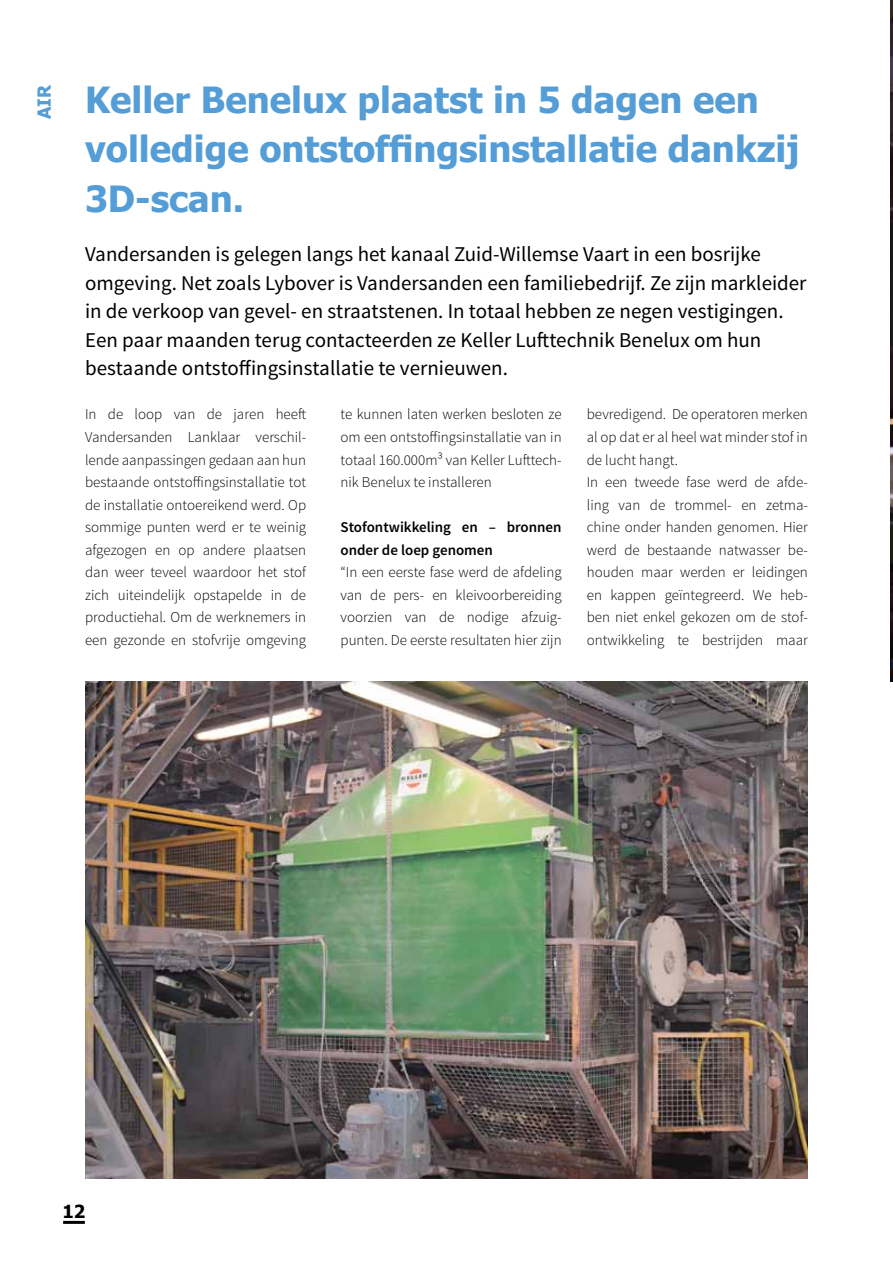
<style>
.page{position:relative;width:893px;height:1263px;background:#fff}
.page>*{position:absolute;margin:0;border:0;box-sizing:border-box;transform-origin:0 0}
.t1{font:700 36px/49.5px "Tahoma";color:#549dd6}
.t2{font:21px/28.5px "Source Sans Pro";color:#000}
.t3{font:700 18px "Tahoma";color:#549dd6}
.t4{font:700 18px "Tahoma";color:#000}
.t5{font:300 15px/22.5px "Source Sans Pro";color:#000;text-align:justify}
.t6{font:600 15px/22.5px "Source Sans Pro";color:#000}
</style>
<div class="page">
<img style="left:890px;top:0;width:3px;height:682px">
<hr style="left:63px;top:1221px;width:22px;height:3px;background:#000">
<img style="left:85px;top:682px;width:723px;height:497px">
<p class="t3" style="left:32px;top:119px;width:36px;rotate:-90deg">AIR</p>
<h1 class="t1" style="left:85px;top:73px;width:716px">Keller Benelux plaatst in 5 dagen een volledige ontstoffingsinstallatie dankzij<br>3D-scan.</h1>
<p class="t2" style="left:85px;top:240px;width:723px">Vandersanden is gelegen langs het kanaal Zuid-Willemse Vaart in een bosrijke omgeving. Net zoals Lybover is Vandersanden een familiebedrijf. Ze zijn markleider in de verkoop van gevel- en straatstenen. In totaal hebben ze negen vestigingen.<br>Een paar maanden terug contacteerden ze Keller Lufttechnik Benelux om hun bestaande ontstoffingsinstallatie te vernieuwen.</p>
<p class="t5" style="left:85px;top:403px;width:223px">In de loop van de jaren heeft Vandersanden Lanklaar verschil&shy;lende aanpassingen gedaan aan hun bestaande ontstoffingsinstallatie tot de installatie ontoereikend werd. Op sommige punten werd er te weinig afgezogen en op andere plaatsen dan weer teveel waardoor het stof zich uiteindelijk opstapelde in de productiehal. Om de werknemers in een gezonde en stofvrije omgeving</p>
<p class="t5" style="left:341px;top:403px;width:223px">te kunnen laten werken besloten ze om een ontstoffingsinstallatie van in totaal 160.000m³ van Keller Lufttech&shy;nik Benelux te installeren</p>
<p class="t6" style="left:341px;top:516px;width:223px">Stofontwikkeling en – bronnen onder de loep genomen</p>
<p class="t5" style="left:341px;top:561px;width:223px">“In een eerste fase werd de afdeling van de pers- en kleivoorbereiding voorzien van de nodige afzuig&shy;punten. De eerste resultaten hier zijn</p>
<p class="t5" style="left:587px;top:403px;width:223px;text-align:left">bevredigend. De operatoren merken al op dat er al heel wat minder stof in de lucht hangt.<br>In een tweede fase werd de afde&shy;ling van de trommel- en zetma&shy;chine onder handen genomen. Hier werd de bestaande natwasser be&shy;houden maar werden er leidingen en kappen geïntegreerd. We heb&shy;ben niet enkel gekozen om de stof&shy;ontwikkeling te bestrijden maar</p>
<p class="t4" style="left:63px;top:1199px;width:24px">12</p>
</div>
